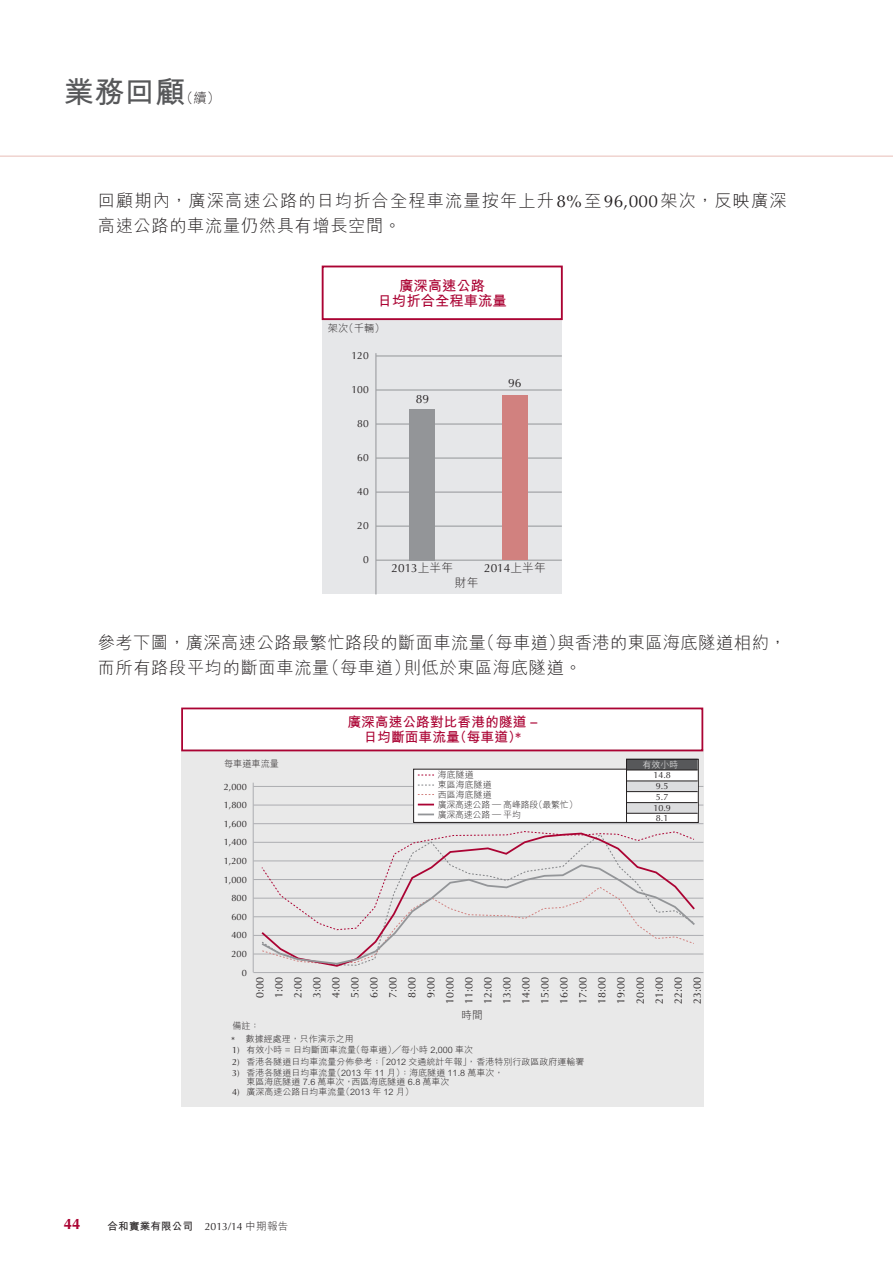
<style>
.page{position:relative;width:893px;height:1263px;background:#fff}
.page>*{position:absolute;margin:0;border:0;box-sizing:border-box;transform-origin:0 0}
.t1{font:700 30px "M Hei HK";color:#57585a}
.t2{font:300 17.25px/25.5px "M Hei HK";letter-spacing:.035em;color:#231f20}
.t3{font:300 17.25px/25.5px "M Hei HK";letter-spacing:.065em;color:#231f20}
.t4{font:700 15px "Optima LT Std";color:#ab0333}
.t5{font:700 14.4px/15px "M Hei HK";color:#ab0333;text-align:center}
.t6{font:700 13.8px/14.4px "M Hei HK";color:#ab0333;text-align:center}
.t7{font:300 13.5px "M Hei HK";color:#231f20}
.t8{font:12px "Optima LT Std";color:#231f20}
.t9{font:11.85px "Optima LT Std";color:#231f20}
.t10{font:300 11.85px "M Hei HK";color:#231f20}
.t11{font:10.65px/19px "Optima LT Std";color:#231f20;text-align:center}
.t12{font:300 10.65px "M Hei HK";color:#231f20}
.t13{font:700 10.5px "M Hei HK";letter-spacing:.02em;color:#231f20}
.t14{font:10.35px "Optima LT Std";color:#231f20}
.t15{font:300 10.35px "M Hei HK";color:#231f20}
.t16{font:9.15px/18.6px "Optima LT Std";color:#231f20;text-align:right}
.t17{font:300 9.15px "M Hei HK";color:#231f20}
.t18{font:300 9px/9.9px "M Hei HK";letter-spacing:-.03em;color:#231f20}
.t19{font:9px/10.8px "Optima LT Std";color:#231f20}
.t20{font:300 9px "M Hei HK";color:#fff}
.t21{font:300 8.85px "M Hei HK";color:#231f20}
.s1{font-family:"Optima LT Std";font-weight:400}
.s2{font-family:"M Hei HK";font-weight:300}
.s3{font-family:"Optima LT Std"}
.s4{font-family:"Optima LT Std";font-weight:400;font-size:9px}
.s5{font-weight:300}
</style>
<div class="page">
<hr style="left:0;top:155px;width:893px;height:2px;background:#f0d3cf">
<div style="left:323px;top:320px;width:239px;height:274px;background:#e6e7e9"></div>
<hr style="left:376px;top:526px;width:186px;height:1px;background:#939598">
<hr style="left:376px;top:492px;width:186px;height:1px;background:#939598">
<hr style="left:376px;top:458px;width:186px;height:1px;background:#939598">
<hr style="left:376px;top:390px;width:186px;height:1px;background:#939598">
<hr style="left:376px;top:424px;width:186px;height:1px;background:#939598">
<hr style="left:376px;top:356px;width:186px;height:1px;background:#939598">
<hr style="left:376px;top:560px;width:186px;height:1px;background:#939598">
<hr style="left:376px;top:353px;width:1px;height:241px;background:#939598">
<div style="left:409px;top:409px;width:26px;height:151px;background:#939598"></div>
<div style="left:502px;top:395px;width:26px;height:165px;background:#d1817f"></div>
<div style="left:322px;top:266px;width:241px;height:54px;border:2px solid #ab0333"></div>
<div style="left:181px;top:749px;width:522px;height:358px;background:#e9e9e9"></div>
<hr style="left:253px;top:786px;width:450px;height:1px;background:#acadb1">
<hr style="left:253px;top:805px;width:450px;height:1px;background:#acadb1">
<hr style="left:253px;top:860px;width:450px;height:1px;background:#acadb1">
<hr style="left:253px;top:842px;width:450px;height:1px;background:#acadb1">
<hr style="left:253px;top:823px;width:450px;height:1px;background:#acadb1">
<hr style="left:253px;top:879px;width:450px;height:1px;background:#acadb1">
<hr style="left:253px;top:935px;width:450px;height:1px;background:#acadb1">
<hr style="left:253px;top:916px;width:450px;height:1px;background:#acadb1">
<hr style="left:253px;top:898px;width:450px;height:1px;background:#acadb1">
<hr style="left:253px;top:954px;width:450px;height:1px;background:#acadb1">
<hr style="left:253px;top:972px;width:450px;height:1px;background:#acadb1">
<hr style="left:253px;top:783px;width:1px;height:189px;background:#acadb1">
<div style="left:181px;top:707px;width:522px;height:44px;border:2px solid #ab0333"></div>
<div style="left:414px;top:769px;width:223px;height:53px;background:#fff"></div>
<div style="left:413px;top:769px;width:224px;height:54px;border:1px solid #231f20"></div>
<div style="left:626px;top:759px;width:72px;height:63px;background:#fff"></div>
<div style="left:626px;top:759px;width:73px;height:64px;border:1px solid #231f20"></div>
<div style="left:626px;top:780px;width:72px;height:12px;background:#dcdddf;border:1px solid #231f20"></div>
<div style="left:626px;top:759px;width:72px;height:11px;background:#57585a;border:1px solid #231f20"></div>
<div style="left:626px;top:802px;width:72px;height:12px;background:#dcdddf;border:1px solid #231f20"></div>
<svg style="left:260px;top:831px;width:437px;height:134px"></svg>
<svg style="left:418px;top:774px;width:16px;height:1px"></svg>
<svg style="left:418px;top:785px;width:16px;height:1px"></svg>
<svg style="left:418px;top:794px;width:16px;height:1px"></svg>
<svg style="left:418px;top:804px;width:16px;height:1px"></svg>
<svg style="left:418px;top:813px;width:16px;height:2px"></svg>
<h1 class="t1" style="left:64px;top:71px;width:123px">業務回顧</h1>
<h3 class="t7" style="left:180px;top:91px;width:42px">（續）</h3>
<h2 class="t3" style="left:98px;top:187px;width:690px">回顧期內，廣深高速公路的日均折合全程車流量按年上升<span class="s1">8%</span>至<span class="s1">96,000</span>架次，反映廣深高速公路的車流量仍然具有增長空間。</h2>
<h3 class="t5" style="left:378px;top:277px;width:131px">廣深高速公路<br>日均折合全程車流量</h3>
<p class="t15" style="left:328px;top:323px;width:58px">架次（千輛）</p>
<p class="t14" style="left:352px;top:349px;width:19px">120</p>
<p class="t14" style="left:352px;top:383px;width:19px">100</p>
<p class="t14" style="left:357px;top:417px;width:13px">80</p>
<p class="t14" style="left:357px;top:452px;width:13px">60</p>
<p class="t14" style="left:357px;top:486px;width:13px">40</p>
<p class="t14" style="left:357px;top:520px;width:13px">20</p>
<p class="t14" style="left:363px;top:554px;width:7px">0</p>
<h3 class="t8" style="left:416px;top:392px;width:15px">89</h3>
<h3 class="t8" style="left:508px;top:376px;width:15px">96</h3>
<h3 class="t9" style="left:391px;top:561px;width:63px">2013<span class="s2">上半年</span></h3>
<h3 class="t9" style="left:484px;top:561px;width:63px">2014<span class="s2">上半年</span></h3>
<h3 class="t10" style="left:455px;top:576px;width:25px">財年</h3>
<h2 class="t2" style="left:98px;top:630px;width:690px">參考下圖，廣深高速公路最繁忙路段的斷面車流量（每車道）與香港的東區海底隧道相約，而所有路段平均的斷面車流量（每車道）則低於東區海底隧道。</h2>
<p class="t17" style="left:224px;top:759px;width:57px">每車道車流量</p>
<p class="t16" style="left:224px;top:777px;width:24px">2,000</p>
<p class="t16" style="left:224px;top:814px;width:24px">1,600</p>
<p class="t16" style="left:224px;top:796px;width:24px">1,800</p>
<h3 class="t6" style="left:347px;top:714px;width:191px">廣深高速公路對比香港的隧道 <span class="s3">–</span>日均斷面車流量（每車道）<span class="s3">*</span></h3>
<p class="t18" style="left:438px;top:770px;width:141px">海底隧道<br>東區海底隧道<br>西區海底隧道<br>廣深高速公路 — 高峰路段（最繁忙）廣深高速公路 — 平均</p>
<p class="t20" style="left:643px;top:760px;width:37px">有效小時</p>
<p class="t19" style="left:653px;top:770px;width:19px">14.8<br>9.5<br>5.7<br>10.9</p>
<p class="t19" style="left:656px;top:812px;width:14px">8.1</p>
<p class="t16" style="left:224px;top:833px;width:24px">1,400</p>
<p class="t16" style="left:224px;top:870px;width:24px">1,000</p>
<p class="t16" style="left:232px;top:907px;width:17px">600</p>
<p class="t16" style="left:224px;top:852px;width:24px">1,200</p>
<p class="t16" style="left:232px;top:889px;width:17px">800</p>
<p class="t16" style="left:232px;top:926px;width:17px">400<br>200<br>0</p>
<p class="t11" style="left:250px;top:1004px;width:28px;rotate:-90deg">0:00<br>1:00<br>2:00<br>3:00<br>4:00<br>5:00<br>6:00<br>7:00<br>8:00<br>9:00<br>10:00<br>11:00<br>12:00<br>13:00<br>14:00<br>15:00<br>16:00<br>17:00<br>18:00<br>19:00<br>20:00<br>21:00<br>22:00<br>23:00</p>
<p class="t12" style="left:461px;top:1010px;width:23px">時間</p>
<p class="t18" style="left:232px;top:1020px;width:28px">備註：</p>
<p class="t21" style="left:232px;top:1057px;width:354px"><span class="s4">2)</span> 香港各隧道日均車流量分佈參考：「2012 交通統計年報」，香港特別行政區政府運輸署</p>
<p class="t21" style="left:232px;top:1087px;width:183px"><span class="s4">4)</span> 廣深高速公路日均車流量（2013 年 12 月）</p>
<p class="t21" style="left:231px;top:1034px;width:124px"><span class="s4">*</span> 數據經處理，只作演示之用</p>
<p class="t21" style="left:247px;top:1077px;width:205px">東區海底隧道 7.6 萬車次，西區海底隧道 6.8 萬車次</p>
<p class="t21" style="left:232px;top:1045px;width:243px"><span class="s4">1)</span> 有效小時 = 日均斷面車流量（每車道）╱每小時 2,000 車次</p>
<p class="t21" style="left:247px;top:1068px;width:258px">香港各隧道日均車流量（2013 年 11 月）：海底隧道 11.8 萬車次，</p>
<p class="t19" style="left:232px;top:1067px;width:9px">3)</p>
<h3 class="t4" style="left:64px;top:1215px;width:18px">44</h3>
<p class="t13" style="left:108px;top:1218px;width:182px">合和實業有限公司 <span class="s1">2013/14</span> <span class="s5">中期報告</span></p>
</div>
